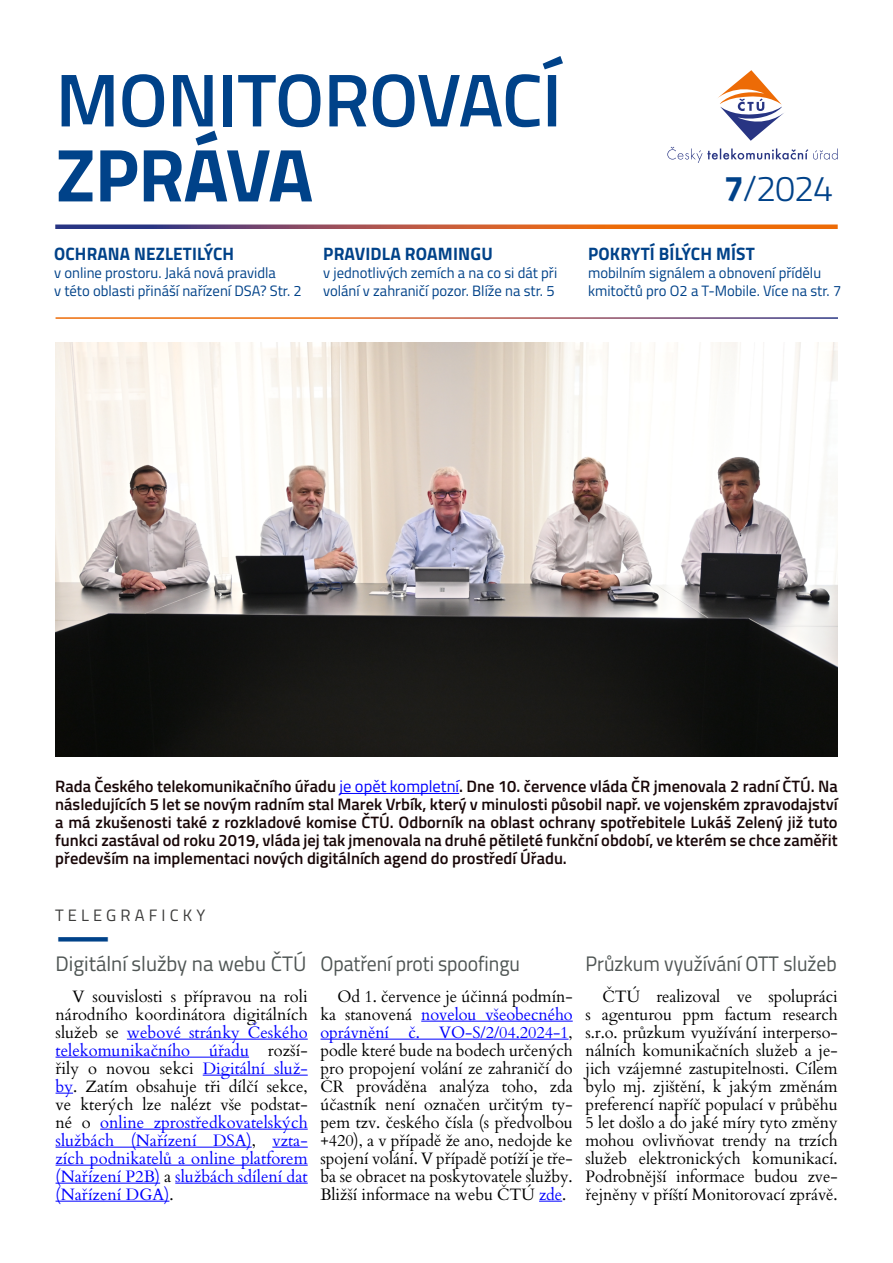
<style>
.page{position:relative;width:893px;height:1263px;background:#fff}
.page>*{position:absolute;margin:0;border:0;box-sizing:border-box;transform-origin:0 0}
.t1{font:600 75px "Titillium";letter-spacing:-.01em;color:#004289}
.t2{font:700 75px "Titillium";letter-spacing:-.02em;color:#004289}
.t3{font:300 36px "Titillium";color:#004289}
.t4{font:21px "Titillium";color:#4f5554;scale:.94 1}
.t5{font:21px "Titillium";color:#4f5554}
.t6{font:700 18px "Titillium";letter-spacing:.01em;color:#004289;scale:.95 1}
.t7{font:700 18px "Titillium";letter-spacing:.01em;color:#004289;scale:.96 1}
.t8{font:700 18px "Titillium";letter-spacing:.01em;color:#004289}
.t9{font:16.5px/18px "Cardo";letter-spacing:-.005em;color:#000;text-align:justify}
.t10{font:600 16.5px/18px "Titillium";color:#180607;text-align:justify}
.t11{font:16.5px/18px "Cardo";color:#00f;text-align:justify}
.t12{font:16.5px "Titillium";letter-spacing:.25em;color:#3c3c3b}
.t13{font:15px/18px "Titillium";color:#004289}
.s1{font-weight:700}
.s2{font-weight:400;color:#00f}
.s3{color:#000}
.s4{color:#00f}
</style>
<div class="page">
<svg style="left:718px;top:70px;width:66px;height:71px"></svg>
<svg style="left:667px;top:147px;width:171px;height:16px"></svg>
<svg style="left:55px;top:224px;width:783px;height:5px;background:#b26752"></svg>
<hr style="left:127px;top:1039px;width:181px;height:1px;background:#00f">
<hr style="left:56px;top:1057px;width:193px;height:1px;background:#00f">
<hr style="left:203px;top:1075px;width:105px;height:1px;background:#00f">
<svg style="left:56px;top:1093px;width:17px;height:1px"></svg>
<hr style="left:100px;top:1129px;width:208px;height:1px;background:#00f">
<hr style="left:56px;top:1147px;width:196px;height:1px;background:#00f">
<hr style="left:272px;top:1147px;width:36px;height:1px;background:#00f">
<hr style="left:56px;top:1165px;width:252px;height:1px;background:#00f">
<hr style="left:56px;top:1183px;width:104px;height:1px;background:#00f">
<hr style="left:175px;top:1183px;width:133px;height:1px;background:#00f">
<hr style="left:56px;top:1201px;width:113px;height:1px;background:#00f">
<hr style="left:421px;top:1021px;width:152px;height:1px;background:#00f">
<hr style="left:320px;top:1039px;width:249px;height:1px;background:#00f">
<svg style="left:539px;top:1201px;width:23px;height:1px"></svg>
<hr style="left:340px;top:793px;width:119px;height:1px;background:#00f">
<img style="left:56px;top:343px;width:782px;height:413px">
<h1 class="t1" style="left:56px;top:44px;width:508px">MONITOROVACÍ</h1>
<h1 class="t2" style="left:56px;top:118px;width:259px">ZPRÁVA</h1>
<p class="t6" style="left:54px;top:240px;width:191px">OCHRANA NEZLETILÝCH</p>
<p class="t13" style="left:54px;top:263px;width:249px">v online prostoru. Jaká nová pravidla<br>v této oblasti přináší nařízení DSA? Str. 2</p>
<p class="t8" style="left:323px;top:240px;width:171px">PRAVIDLA ROAMINGU</p>
<p class="t13" style="left:323px;top:263px;width:236px">v jednotlivých zemích a na co si dát při volání v zahraničí pozor. Blíže na str. 5</p>
<h2 class="t3" style="left:724px;top:163px;width:111px"><span class="s1">7</span>/2024</h2>
<p class="t7" style="left:588px;top:240px;width:175px">POKRYTÍ BÍLÝCH MÍST</p>
<p class="t13" style="left:588px;top:263px;width:255px">mobilním signálem a obnovení přídělu kmitočtů pro O2 a T-Mobile. Více na str. 7</p>
<p class="t10" style="left:55px;top:776px;width:784px">Rada Českého telekomunikačního úřadu <span class="s2">je opět kompletní</span>. Dne 10. července vláda ČR jmenovala 2 radní ČTÚ. Na následujících 5 let se novým radním stal Marek Vrbík, který v minulosti působil např. ve vojenském zpravodajství a má zkušenosti také z rozkladové komise ČTÚ. Odborník na oblast ochrany spotřebitele Lukáš Zelený již tuto funkci zastával od roku 2019, vláda jej tak jmenovala na druhé pětileté funkční období, ve kterém se chce zaměřit především na implementaci nových digitálních agend do prostředí Úřadu.</p>
<p class="t12" style="left:55px;top:903px;width:152px">TELEGRAFICKY</p>
<p class="t5" style="left:56px;top:948px;width:252px">Digitální služby na webu ČTÚ</p>
<p class="t11" style="left:56px;top:986px;width:254px;text-indent:17px"><span class="s3">V souvislosti s přípravou na roli národního koordinátora digitálních služeb se</span> webové stránky Českého telekomunikačního úřadu <span class="s3">rozší&shy;řily o novou sekci</span> Digitální služ&shy;by<span class="s3">. Zatím obsahuje tři dílčí sekce, ve kterých lze nalézt vše podstat&shy;né o</span> online zprostředkovatelských službách (Nařízení DSA)<span class="s3">,</span> vzta&shy;zích podnikatelů a online platforem (Nařízení P2B) <span class="s3">a</span> službách sdílení dat (Nařízení DGA)<span class="s3">.</span></p>
<p class="t4" style="left:320px;top:948px;width:214px">Opatření proti spoofingu</p>
<p class="t9" style="left:320px;top:986px;width:254px;text-indent:17px">Od 1. července je účinná podmín&shy;ka stanovená <span class="s4">novelou všeobecného oprávnění č. VO-S/2/04.2024-1</span>, podle které bude na bodech určených pro propojení volání ze zahraničí do ČR prováděna analýza toho, zda účastník není označen určitým ty&shy;pem tzv. českého čísla (s předvolbou +420), a v případě že ano, nedojde ke spojení volání. V případě potíží je tře&shy;ba se obracet na poskytovatele služby.<br>Bližší informace na webu ČTÚ <span class="s4">zde</span>.</p>
<p class="t4" style="left:585px;top:948px;width:269px">Průzkum využívání OTT služeb</p>
<p class="t9" style="left:585px;top:986px;width:254px;text-indent:17px">ČTÚ realizoval ve spolupráci s agenturou ppm factum research s.r.o. průzkum využívání interperso&shy;nálních komunikačních služeb a je&shy;jich vzájemné zastupitelnosti. Cílem bylo mj. zjištění, k jakým změnám preferencí napříč populací v průběhu 5 let došlo a do jaké míry tyto změny mohou ovlivňovat trendy na trzích služeb elektronických komunikací.<br>Podrobnější informace budou zve&shy;řejněny v příští Monitorovací zprávě.</p>
</div>
